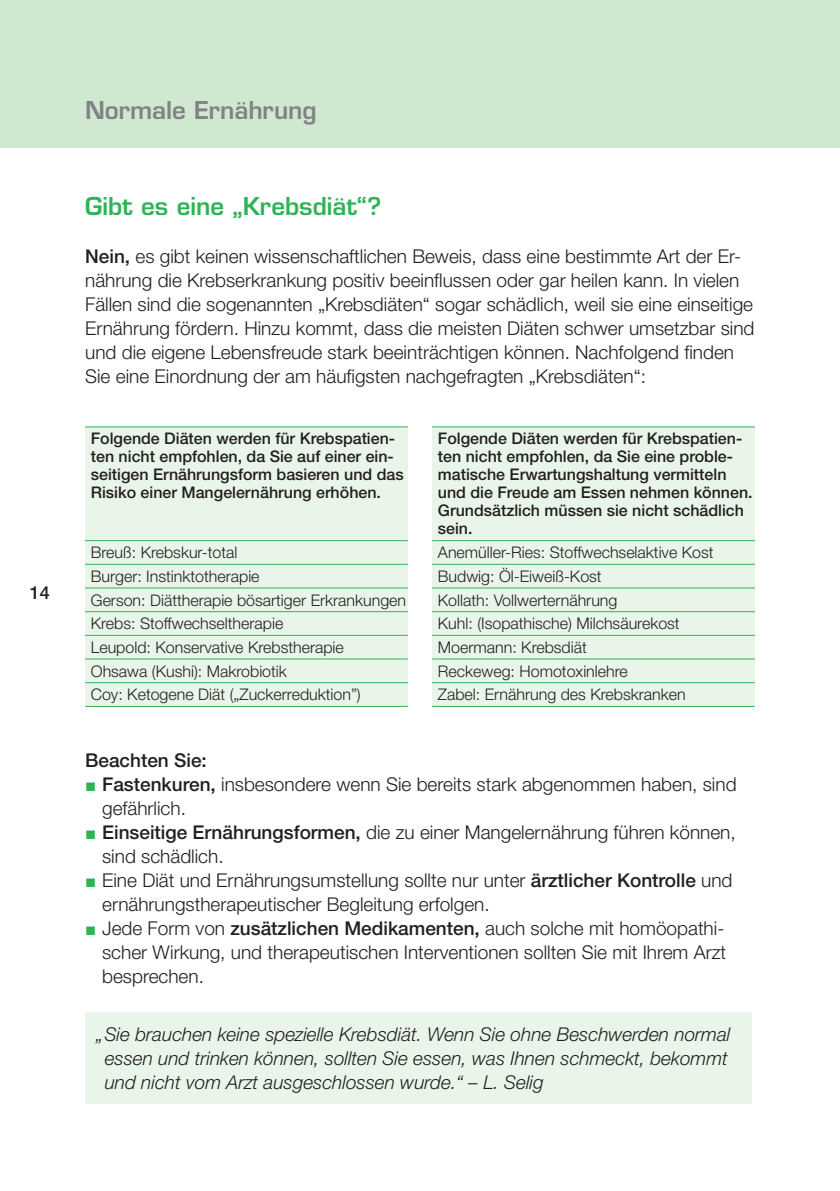
<style>
.page{position:relative;width:840px;height:1191px;background:#fff}
.page>*{position:absolute;margin:0;border:0;box-sizing:border-box;transform-origin:0 0}
.t1{font:600 24px "Eurostile";color:#2eb457}
.t2{font:600 24px "Eurostile";letter-spacing:-.005em;color:#808285}
.t3{font:300 19px/24px "Helvetica Neue";color:#231f20}
.t4{font:italic 300 19px/24px "Helvetica Neue";color:#231f20}
.t5{font:500 19px "Helvetica Neue";color:#231f20}
.t6{font:500 18px "Helvetica Neue";color:#231f20}
.t7{font:300 16px/23.6px "Helvetica Neue";color:#231f20}
.t8{font:500 16px/18px "Helvetica Neue";color:#231f20}
.s1{font-weight:500}
.s2{font-family:"European Pi Three";font-weight:400;font-size:20px;color:#2eb457}
</style>
<div class="page">
<div style="left:0;top:0;width:839px;height:147px;background:#cfe8cf"></div>
<div style="left:85px;top:1011px;width:666px;height:92px;background:#eaf5e9"></div>
<div style="left:85px;top:426px;width:322px;height:281px;background:#eaf5e9"></div>
<hr style="left:85px;top:426px;width:322px;height:1px;background:#2eb457">
<hr style="left:85px;top:540px;width:322px;height:1px;background:#2eb457">
<hr style="left:85px;top:564px;width:322px;height:1px;background:#2eb457">
<hr style="left:85px;top:587px;width:322px;height:1px;background:#2eb457">
<hr style="left:85px;top:611px;width:322px;height:1px;background:#2eb457">
<hr style="left:85px;top:635px;width:322px;height:1px;background:#2eb457">
<hr style="left:85px;top:658px;width:322px;height:1px;background:#2eb457">
<hr style="left:85px;top:682px;width:322px;height:1px;background:#2eb457">
<hr style="left:85px;top:706px;width:322px;height:1px;background:#2eb457">
<div style="left:432px;top:426px;width:322px;height:281px;background:#eaf5e9"></div>
<hr style="left:432px;top:426px;width:322px;height:1px;background:#2eb457">
<hr style="left:432px;top:540px;width:322px;height:1px;background:#2eb457">
<hr style="left:432px;top:564px;width:322px;height:1px;background:#2eb457">
<hr style="left:432px;top:587px;width:322px;height:1px;background:#2eb457">
<hr style="left:432px;top:611px;width:322px;height:1px;background:#2eb457">
<hr style="left:432px;top:635px;width:322px;height:1px;background:#2eb457">
<hr style="left:432px;top:658px;width:322px;height:1px;background:#2eb457">
<hr style="left:432px;top:682px;width:322px;height:1px;background:#2eb457">
<hr style="left:432px;top:706px;width:322px;height:1px;background:#2eb457">
<p class="t6" style="left:30px;top:586px;width:21px">14</p>
<p class="t2" style="left:85px;top:101px;width:233px">Normale Ernährung</p>
<p class="t1" style="left:85px;top:197px;width:297px">Gibt es eine „Krebsdiät“?</p>
<p class="t3" style="left:85px;top:246px;width:670px"><span class="s1">Nein,</span> es gibt keinen wissenschaftlichen Beweis, dass eine bestimmte Art der Er&shy;nährung die Krebserkrankung positiv beeinflussen oder gar heilen kann. In vielen Fällen sind die sogenannten „Krebsdiäten“ sogar schädlich, weil sie eine einseitige Ernährung fördern. Hinzu kommt, dass die meisten Diäten schwer umsetzbar sind und die eigene Lebensfreude stark beeinträchtigen können. Nachfolgend finden Sie eine Einordnung der am häufigsten nachgefragten „Krebsdiäten“:</p>
<p class="t8" style="left:91px;top:431px;width:314px">Folgende Diäten werden für Krebspatien&shy;ten nicht empfohlen, da Sie auf einer ein&shy;seitigen Ernährungsform basieren und das Risiko einer Mangelernährung erhöhen.</p>
<p class="t7" style="left:91px;top:542px;width:317px">Breuß: Krebskur-total<br>Burger: Instinktotherapie<br>Gerson: Diättherapie bösartiger Erkrankungen Krebs: Stoffwechseltherapie<br>Leupold: Konservative Krebstherapie<br>Ohsawa (Kushi): Makrobiotik<br>Coy: Ketogene Diät („Zuckerreduktion”)</p>
<p class="t8" style="left:437px;top:431px;width:316px">Folgende Diäten werden für Krebspatien&shy;ten nicht empfohlen, da Sie eine proble&shy;matische Erwartungshaltung vermitteln und die Freude am Essen nehmen können.<br>Grundsätzlich müssen sie nicht schädlich sein.</p>
<p class="t7" style="left:437px;top:542px;width:277px">Anemüller-Ries: Stoffwechselaktive Kost<br>Budwig: Öl-Eiweiß-Kost<br>Kollath: Vollwerternährung<br>Kuhl: (Isopathische) Milchsäurekost<br>Moermann: Krebsdiät<br>Reckeweg: Homotoxinlehre<br>Zabel: Ernährung des Krebskranken</p>
<p class="t5" style="left:85px;top:753px;width:123px">Beachten Sie:</p>
<p class="t3" style="left:85px;top:774px;width:652px"><span class="s2">J</span> <span class="s1">Fastenkuren,</span> insbesondere wenn Sie bereits stark abgenommen haben, sind</p>
<p class="t3" style="left:102px;top:798px;width:85px">gefährlich.</p>
<p class="t3" style="left:85px;top:822px;width:651px"><span class="s2">J</span> <span class="s1">Einseitige Ernährungsformen,</span> die zu einer Mangelernährung führen können,</p>
<p class="t3" style="left:102px;top:846px;width:123px">sind schädlich.</p>
<p class="t3" style="left:85px;top:870px;width:648px"><span class="s2">J</span> Eine Diät und Ernährungsumstellung sollte nur unter <span class="s1">ärztlicher Kontrolle</span> und</p>
<p class="t3" style="left:102px;top:894px;width:389px">ernährungstherapeutischer Begleitung erfolgen.</p>
<p class="t3" style="left:85px;top:918px;width:640px"><span class="s2">J</span> Jede Form von <span class="s1">zusätzlichen Medikamenten,</span> auch solche mit homö opa thi -</p>
<p class="t3" style="left:102px;top:942px;width:625px">scher Wirkung, und therapeutischen Interventionen sollten Sie mit Ihrem Arzt</p>
<p class="t3" style="left:102px;top:966px;width:103px">besprechen.</p>
<p class="t4" style="left:105px;top:1023px;width:627px;text-indent:-8px">„Sie brauchen keine spezielle Krebsdiät. Wenn Sie ohne Beschwerden normal essen und trinken können, sollten Sie essen, was Ihnen schmeckt, bekommt und nicht vom Arzt ausgeschlossen wurde.“ – L. Selig</p>
</div>
